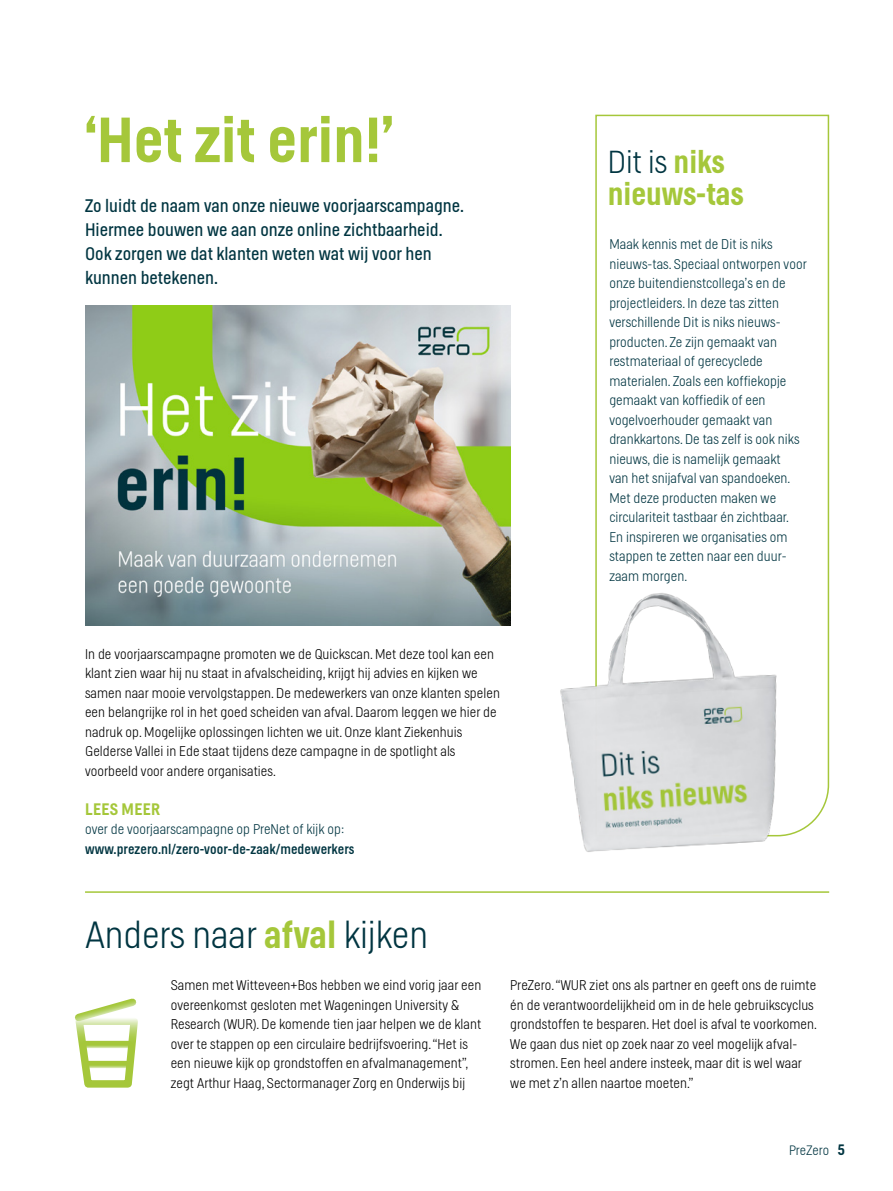
<style>
.page{position:relative;width:893px;height:1191px;background:#fff}
.page>*{position:absolute;margin:0;border:0;box-sizing:border-box;transform-origin:0 0}
.t1{font:500 63px "Helsinki";color:#a5c73a}
.t2{font:100 37.5px "Helsinki";color:#003541}
.t3{font:500 31.5px/31.5px "Helsinki";color:#a5c73a}
.t4{font:300 18px/24px "Helsinki";color:#003541}
.t5{font:500 16.5px "Helsinki";letter-spacing:.02em;color:#a5c73a}
.t6{font:100 13.95px/19.5px "Helsinki";letter-spacing:.005em;color:#000}
.t7{font:100 13.95px/19.5px "Helsinki";letter-spacing:.005em;color:#003541}
.t8{font:13.95px "Helsinki";letter-spacing:.005em;color:#003541}
.t9{font:100 13.5px "Helsinki";letter-spacing:.01em;color:#003541}
.s1{font-weight:100;color:#003541}
.s2{font-weight:500;color:#a5c73a}
.s3{font-weight:500;font-size:15px}
</style>
<div class="page">
<hr style="left:85px;top:891px;width:744px;height:1px;background:#a5c73a">
<svg style="left:595px;top:114px;width:235px;height:706px"></svg>
<img style="left:85px;top:305px;width:425px;height:320px">
<img style="left:560px;top:567px;width:255px;height:285px">
<svg style="left:75px;top:998px;width:63px;height:90px"></svg>
<h1 class="t1" style="left:85px;top:103px;width:310px">‘Het zit erin!’</h1>
<p class="t4" style="left:85px;top:194px;width:381px">Zo luidt de naam van onze nieuwe voorjaarscampagne.<br>Hiermee bouwen we aan onze online zichtbaarheid.<br>Ook zorgen we dat klanten weten wat wij voor hen kunnen betekenen.</p>
<h3 class="t3" style="left:608px;top:146px;width:137px"><span class="s1">Dit is</span> niks nieuws-tas</h3>
<p class="t7" style="left:609px;top:234px;width:199px">Maak kennis met de Dit is niks nieuws-tas. Speciaal ontworpen voor onze buitendienstcollega’s en de projectleiders. In deze tas zitten verschillende Dit is niks nieuws&shy;producten. Ze zijn gemaakt van restmateriaal of gerecyclede materialen. Zoals een koffiekopje gemaakt van koffiedik of een vogelvoerhouder gemaakt van drankkartons. De tas zelf is ook niks nieuws, die is namelijk gemaakt<br>van het snijafval van spandoeken.<br>Met deze producten maken we circulariteit tastbaar én zichtbaar.<br>En inspireren we organisaties om stappen te zetten naar een duur&shy;zaam morgen.</p>
<p class="t6" style="left:85px;top:644px;width:416px">In de voorjaarscampagne promoten we de Quickscan. Met deze tool kan een klant zien waar hij nu staat in afvalscheiding, krijgt hij advies en kijken we samen naar mooie vervolgstappen. De medewerkers van onze klanten spelen een belangrijke rol in het goed scheiden van afval. Daarom leggen we hier de nadruk op. Mogelijke oplossingen lichten we uit. Onze klant Ziekenhuis Gelderse Vallei in Ede staat tijdens deze campagne in de spotlight als voorbeeld voor andere organisaties.</p>
<p class="t5" style="left:85px;top:799px;width:76px">LEES MEER</p>
<p class="t7" style="left:85px;top:819px;width:261px">over de voorjaarscampagne op PreNet of kijk op:</p>
<p class="t8" style="left:85px;top:841px;width:271px">www.prezero.nl/zero-voor-de-zaak/medewerkers</p>
<h2 class="t2" style="left:86px;top:913px;width:344px">Anders naar <span class="s2">afval</span> kijken</h2>
<p class="t6" style="left:171px;top:975px;width:312px">Samen met Witteveen+Bos hebben we eind vorig jaar een overeenkomst gesloten met Wageningen University &amp; Research (WUR). De komende tien jaar helpen we de klant over te stappen op een circulaire bedrijfsvoering. “Het is een nieuwe kijk op grondstoffen en afvalmanagement”, zegt Arthur Haag, Sectormanager Zorg en Onderwijs bij</p>
<p class="t6" style="left:510px;top:975px;width:308px">PreZero. “WUR ziet ons als partner en geeft ons de ruimte én de verantwoordelijkheid om in de hele gebruikscyclus grondstoffen te besparen. Het doel is afval te voorkomen.<br>We gaan dus niet op zoek naar zo veel mogelijk afval&shy;stromen. Een heel andere insteek, maar dit is wel waar we met z’n allen naartoe moeten.”</p>
<p class="t9" style="left:789px;top:1142px;width:57px">PreZero <span class="s3">5</span></p>
</div>
